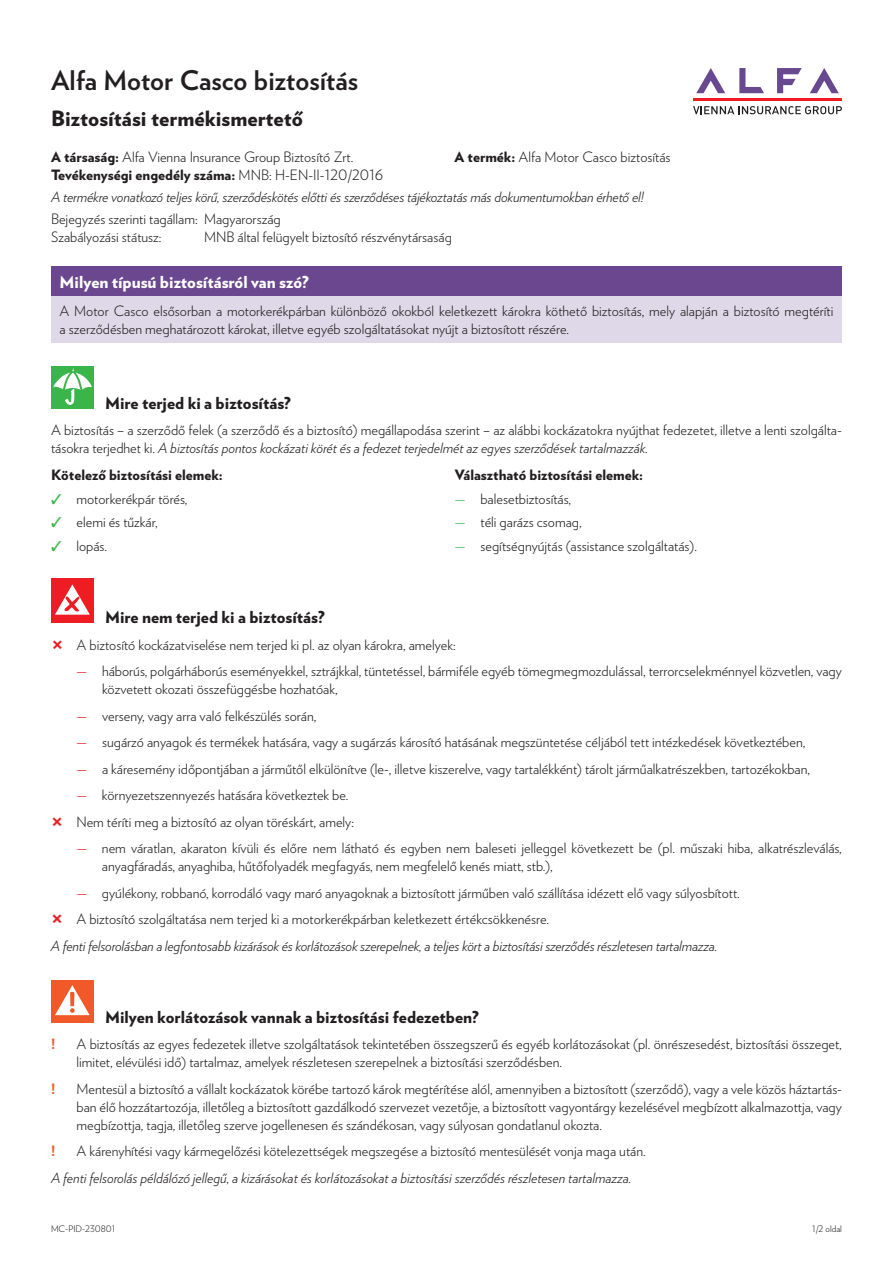
<style>
.page{position:relative;width:893px;height:1263px;background:#fff}
.page>*{position:absolute;margin:0;border:0;box-sizing:border-box;transform-origin:0 0}
.t1{font:700 27px "Verlag";color:#231f20}
.t2{font:900 21px "Verlag";color:#231f20}
.t3{font:900 16.5px "Verlag";color:#231f20}
.t4{font:900 16.5px "Verlag";color:#fff}
.t5{font:300 14.25px/18px "Verlag";color:#231f20}
.t6{font:italic 300 14.25px/22.2px "Verlag";letter-spacing:-.01em;color:#231f20}
.t7{font:900 14.25px "Verlag";color:#231f20}
.t8{font:900 14.25px "Verlag";color:#f15929}
.t9{font:300 9px "Verlag";color:#231f20}
.s1{font-weight:900}
.s2{font-weight:900;font-style:normal}
.s3{font-style:normal}
.s4{font-style:italic}
.s5{color:#3ab54a}
.s6{color:#ee1d23}
</style>
<div class="page">
<div style="left:51px;top:266px;width:791px;height:30px;background:#6a478f"></div>
<div style="left:51px;top:296px;width:791px;height:47px;background:#dfd8e8"></div>
<svg style="left:51px;top:366px;width:43px;height:43px"></svg>
<div style="left:51px;top:579px;width:43px;height:44px;background:#ee1d23"></div>
<svg style="left:55px;top:584px;width:35px;height:31px"></svg>
<div style="left:51px;top:980px;width:43px;height:43px;background:#f15929"></div>
<svg style="left:55px;top:985px;width:35px;height:30px"></svg>
<svg style="left:810px;top:68px;width:29px;height:25px"></svg>
<svg style="left:777px;top:68px;width:25px;height:25px"></svg>
<svg style="left:739px;top:68px;width:25px;height:25px"></svg>
<svg style="left:696px;top:68px;width:29px;height:25px"></svg>
<hr style="left:693px;top:99px;width:149px;height:2px;background:#ee1d23">
<svg style="left:693px;top:106px;width:149px;height:8px"></svg>
<h1 class="t1" style="left:51px;top:59px;width:309px">Alfa Motor Casco biztosítás</h1>
<h2 class="t2" style="left:51px;top:101px;width:254px">Biztosítási termékismertető</h2>
<p class="t5" style="left:51px;top:147px;width:304px"><span class="s1">A társaság:</span> Alfa Vienna Insurance Group Biztosító Zrt.</p>
<p class="t5" style="left:455px;top:147px;width:218px"><span class="s1">A termék:</span> Alfa Motor Casco biztosítás</p>
<p class="t6" style="left:51px;top:162px;width:594px"><span class="s2">Tevékenységi engedély száma:</span> <span class="s3">MNB: H-EN-II-120/2016<br></span>A termékre vonatkozó teljes körű, szerződéskötés előtti és szerződéses tájékoztatás más dokumentumokban érhető el!</p>
<p class="t5" style="left:51px;top:209px;width:231px">Bejegyzés szerinti tagállam: Magyarország<br>Szabályozási státusz:</p>
<p class="t5" style="left:204px;top:227px;width:249px">MNB által felügyelt biztosító részvénytársaság</p>
<p class="t4" style="left:60px;top:268px;width:251px">Milyen típusú biztosításról van szó?</p>
<p class="t5" style="left:60px;top:301px;width:775px">A Motor Casco elsősorban a motorkerékpárban különböző okokból keletkezett károkra köthető biztosítás, mely alapján a biztosító megtéríti a szerződésben meghatározott károkat, illetve egyéb szolgáltatásokat nyújt a biztosított részére.</p>
<p class="t3" style="left:105px;top:389px;width:187px">Mire terjed ki a biztosítás?</p>
<p class="t5" style="left:51px;top:420px;width:792px">A biztosítás – a szerződő felek (a szerződő és a biztosító) megállapodása szerint – az alábbi kockázatokra nyújthat fedezetet, illetve a lenti szolgálta&shy;tásokra terjedhet ki. <span class="s4">A biztosítás pontos kockázati körét és a fedezet terjedelmét az egyes szerződések tartalmazzák.</span></p>
<p class="t7" style="left:51px;top:463px;width:173px">Kötelező biztosítási elemek:</p>
<p class="t7" style="left:455px;top:463px;width:190px">Választható biztosítási elemek:</p>
<p class="t5" style="left:51px;top:489px;width:138px"><span class="s5">✓</span> motorkerékpár törés,</p>
<p class="t5" style="left:455px;top:489px;width:118px"><span class="s5">—</span> balesetbiztosítás,</p>
<p class="t5" style="left:51px;top:512px;width:108px"><span class="s5">✓</span> elemi és tűzkár,</p>
<p class="t5" style="left:455px;top:512px;width:128px"><span class="s5">—</span> téli garázs csomag,</p>
<p class="t5" style="left:51px;top:536px;width:57px"><span class="s5">✓</span> lopás.</p>
<p class="t5" style="left:455px;top:536px;width:243px"><span class="s5">—</span> segítségnyújtás (assistance szolgáltatás).</p>
<p class="t3" style="left:105px;top:603px;width:221px">Mire nem terjed ki a biztosítás?</p>
<p class="t5" style="left:77px;top:635px;width:381px">A biztosító kockázatviselése nem terjed ki pl. az olyan károkra, amelyek:</p>
<p class="t5" style="left:102px;top:661px;width:741px;text-indent:-26px"><span class="s6">—</span> háborús, polgárháborús eseményekkel, sztrájkkal, tüntetéssel, bármiféle egyéb tömegmegmozdulással, terrorcselekménnyel közvetlen, vagy közvetett okozati összefüggésbe hozhatóak,</p>
<p class="t5" style="left:77px;top:706px;width:241px"><span class="s6">—</span> verseny, vagy arra való felkészülés során,</p>
<p class="t5" style="left:77px;top:732px;width:730px"><span class="s6">—</span> sugárzó anyagok és termékek hatására, vagy a sugárzás károsító hatásának megszüntetése céljából tett intézkedések következtében,</p>
<p class="t5" style="left:76px;top:759px;width:735px"><span class="s6">—</span> a káresemény időpontjában a járműtől elkülönítve (le-, illetve kiszerelve, vagy tartalékként) tárolt járműalkatrészekben, tartozékokban,</p>
<p class="t5" style="left:76px;top:781px;width:279px;line-height:26.5px"><span class="s6">—</span> környezetszennyezés hatására következtek be.<br>Nem téríti meg a biztosító az olyan töréskárt, amely:</p>
<p class="t5" style="left:102px;top:838px;width:741px;text-indent:-26px"><span class="s6">—</span> nem váratlan, akaraton kívüli és előre nem látható és egyben nem baleseti jelleggel következett be (pl. műszaki hiba, alkatrészleválás, anyagfáradás, anyaghiba, hűtőfolyadék megfagyás, nem megfelelő kenés miatt, stb.),</p>
<p class="t5" style="left:76px;top:878px;width:665px;line-height:26.5px"><span class="s6">—</span> gyúlékony, robbanó, korrodáló vagy maró anyagoknak a biztosított járműben való szállítása idézett elő vagy súlyosbított.<br>A biztosító szolgáltatása nem terjed ki a motorkerékpárban keletkezett értékcsökkenésre.</p>
<p class="t6" style="left:51px;top:933px;width:668px">A fenti felsorolásban a legfontosabb kizárások és korlátozások szerepelnek, a teljes kört a biztosítási szerződés részletesen tartalmazza.</p>
<p class="t3" style="left:105px;top:1003px;width:375px">Milyen korlátozások vannak a biztosítási fedezetben?</p>
<p class="t8" style="left:51px;top:1032px;width:6px">!</p>
<p class="t5" style="left:77px;top:1034px;width:767px">A biztosítás az egyes fedezetek illetve szolgáltatások tekintetében összegszerű és egyéb korlátozásokat (pl. önrészesedést, biztosítási összeget, limitet, elévülési idő) tartalmaz, amelyek részletesen szerepelnek a biztosítási szerződésben.</p>
<p class="t8" style="left:51px;top:1077px;width:6px">!</p>
<p class="t5" style="left:77px;top:1079px;width:767px;text-align:justify">Mentesül a biztosító a vállalt kockázatok körébe tartozó károk megtérítése alól, amennyiben a biztosított (szerződő), vagy a vele közös háztartás&shy;ban élő hozzátartozója, illetőleg a biztosított gazdálkodó szervezet vezetője, a biztosított vagyontárgy kezelésével megbízott alkalmazottja, vagy megbízottja, tagja, illetőleg szerve jogellenesen és szándékosan, vagy súlyosan gondatlanul okozta.</p>
<p class="t8" style="left:51px;top:1139px;width:6px">!</p>
<p class="t5" style="left:77px;top:1141px;width:571px">A kárenyhítési vagy kármegelőzési kötelezettségek megszegése a biztosító mentesülését vonja maga után.</p>
<p class="t6" style="left:51px;top:1165px;width:582px">A fenti felsorolás példálózó jellegű, a kizárásokat és korlátozásokat a biztosítási szerződés részletesen tartalmazza.</p>
<p class="t9" style="left:812px;top:1222px;width:31px">1/2 oldal</p>
<p class="t9" style="left:51px;top:1222px;width:66px">MC-PID-230801</p>
</div>
